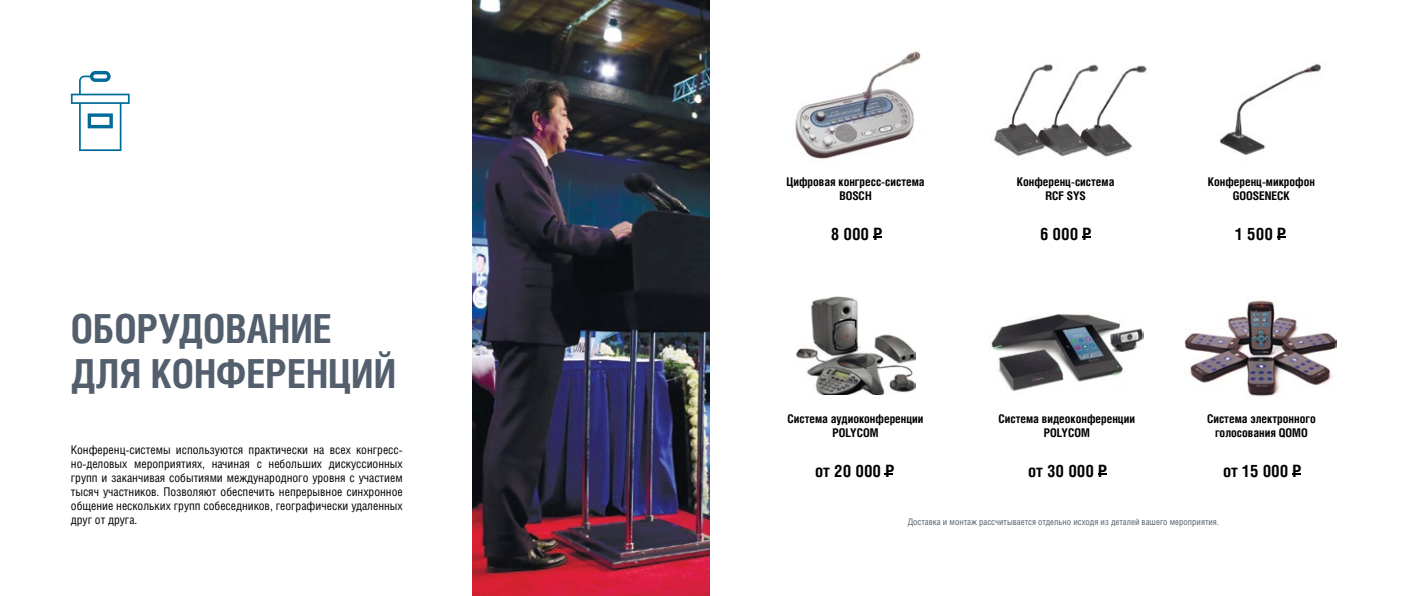
<style>
.page{position:relative;width:1418px;height:596px;background:#fff}
.page>*{position:absolute;margin:0;border:0;box-sizing:border-box;transform-origin:0 0}
.t1{font:700 40px/45px "Helios Cond C";color:#535f6d}
.t2{font:700 17px "Helios Cond C";color:#000}
.t3{font:12px/14px "Helios Cond C";color:#000;text-align:justify}
.t4{font:700 12px/14px "Helios Cond C";color:#000;text-align:center}
.t5{font:9px "Helios Cond C";color:#535f6d}
</style>
<div class="page">
<hr style="left:1414px;top:207px;width:3px;height:187px;background:#000">
<img style="left:473px;top:0;width:236px;height:595px">
<svg style="left:71px;top:71px;width:59px;height:80px"></svg>
<img style="left:795px;top:50px;width:126px;height:109px">
<img style="left:994px;top:64px;width:153px;height:93px">
<img style="left:1220px;top:63px;width:101px;height:92px">
<img style="left:796px;top:296px;width:119px;height:98px">
<img style="left:991px;top:314px;width:152px;height:78px">
<img style="left:1184px;top:300px;width:151px;height:97px">
<svg style="left:873px;top:236px;width:8px;height:2px"></svg>
<svg style="left:1082px;top:236px;width:8px;height:2px"></svg>
<svg style="left:1277px;top:236px;width:8px;height:2px"></svg>
<h1 class="t1" style="left:71px;top:305px;width:327px">ОБОРУДОВАНИЕ<br>ДЛЯ КОНФЕРЕНЦИЙ</h1>
<p class="t3" style="left:71px;top:442px;width:333px">Конференц-системы используются практически на всех конгресс&shy;но-деловых мероприятиях, начиная с небольших дискуссионных групп и заканчивая событиями международного уровня с участием тысяч участников. Позволяют обеспечить непрерывное синхронное общение нескольких групп собеседников, географически удаленных друг от друга.</p>
<p class="t4" style="left:786px;top:174px;width:140px">Цифровая конгресс-система<br>BOSCH</p>
<p class="t4" style="left:1016px;top:174px;width:99px">Конференц-система<br>RCF SYS</p>
<p class="t4" style="left:1207px;top:174px;width:109px">Конференц-микрофон<br>GOOSENECK</p>
<h2 class="t2" style="left:830px;top:224px;width:53px">8 000 Р</h2>
<h2 class="t2" style="left:1040px;top:224px;width:53px">6 000 Р</h2>
<h2 class="t2" style="left:1234px;top:224px;width:53px">1 500 Р</h2>
<p class="t4" style="left:787px;top:411px;width:137px">Система аудиоконференции<br>POLYCOM</p>
<p class="t4" style="left:998px;top:411px;width:138px">Система видеоконференции<br>POLYCOM</p>
<p class="t4" style="left:1206px;top:411px;width:110px">Система электронного голосования QOMO</p>
<h2 class="t2" style="left:815px;top:461px;width:81px">от 20 000 Р</h2>
<h2 class="t2" style="left:1028px;top:461px;width:81px">от 30 000 Р</h2>
<h2 class="t2" style="left:1222px;top:461px;width:80px">от 15 000 Р</h2>
<p class="t5" style="left:907px;top:516px;width:313px">Доставка и монтаж рассчитывается отдельно исходя из деталей вашего мероприятия.</p>
</div>
